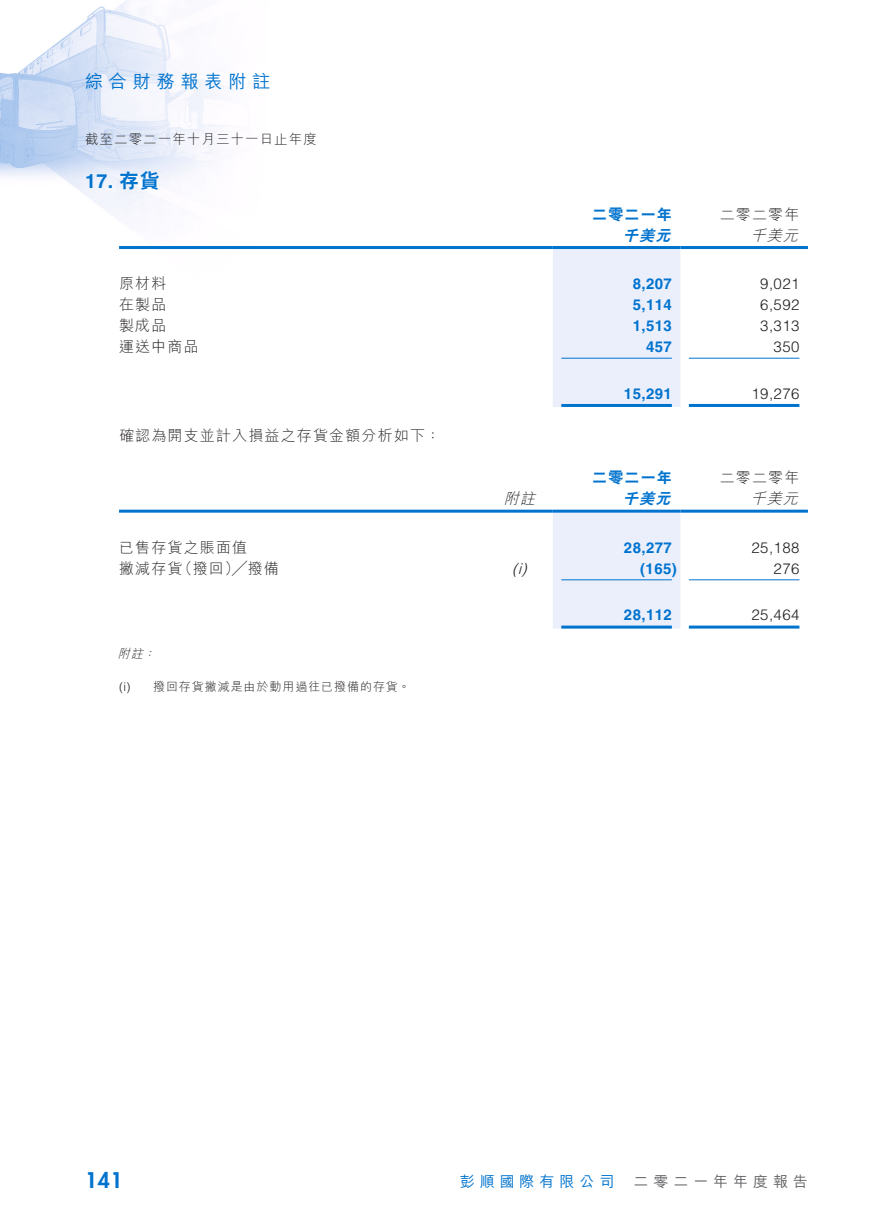
<style>
.page{position:relative;width:893px;height:1212px;background:#fff}
.page>*{position:absolute;margin:0;border:0;box-sizing:border-box;transform-origin:0 0}
.t1{font:800 21px "Futura Std";color:#0073ce}
._01_H1{font:700 19.5px "Helvetica LT Std";color:#0073ce}
.t2{font:500 18px "M Hei HK";letter-spacing:.33em;color:#0073ce}
._50_Table_txt{font:300 15px "M Hei HK";letter-spacing:.08em;color:#231f20}
._50_Table_txt-2{font:700 15px "Helvetica LT Std";letter-spacing:.03em;color:#0073ce}
._50_Table_txt-3{font:300 15px "Helvetica LT Std";letter-spacing:.03em;color:#231f20}
._00_txt{font:300 15px "M Hei HK";letter-spacing:.08em;color:#231f20}
._50_Table_txt-4{font:800 15px "C Hei 2 HK";letter-spacing:.08em;color:#0073ce}
.t3{font:500 15px "M Hei HK";letter-spacing:.33em;color:#636366}
.t4{font:500 15px "M Hei HK";letter-spacing:.33em;color:#0073ce}
._50_Table_txt-5{font:italic 300 15px "M Hei HK";color:#231f20}
._50_Table_txt-6{font:italic 800 15px "C Hei 2 HK";color:#0073ce}
._50_Table_txt-7{font:italic 300 15px "Helvetica LT Std";color:#231f20}
.t5{font:300 13.5px "M Hei HK";letter-spacing:.08em;color:#231f20}
._06_Notes{font:300 12px "M Hei HK";letter-spacing:.08em;color:#231f20}
._06_Notes-2{font:italic 300 12px "M Hei HK";color:#231f20}
._06_Notes-3{font:300 12px "Helvetica LT Std";color:#231f20}
.s1{font-family:"C Hei 2 HK";font-weight:800}
</style>
<div class="page">
<img style="left:0;top:0;width:808px;height:629px">
<div style="left:553px;top:249px;width:127px;height:158px;background:#ebeffb"></div>
<hr style="left:119px;top:246px;width:434px;height:3px;background:#0073ce">
<hr style="left:553px;top:246px;width:127px;height:3px;background:#0073ce">
<hr style="left:680px;top:246px;width:128px;height:3px;background:#0073ce">
<hr style="left:561px;top:358px;width:111px;height:1px;background:#0073ce">
<hr style="left:689px;top:358px;width:110px;height:1px;background:#0073ce">
<hr style="left:561px;top:404px;width:111px;height:3px;background:#0073ce">
<hr style="left:689px;top:404px;width:110px;height:3px;background:#0073ce">
<div style="left:553px;top:513px;width:127px;height:115px;background:#ebeffb"></div>
<hr style="left:119px;top:510px;width:370px;height:3px;background:#0073ce">
<hr style="left:489px;top:510px;width:64px;height:3px;background:#0073ce">
<hr style="left:553px;top:510px;width:127px;height:3px;background:#0073ce">
<hr style="left:680px;top:510px;width:128px;height:3px;background:#0073ce">
<hr style="left:561px;top:579px;width:111px;height:1px;background:#0073ce">
<hr style="left:689px;top:579px;width:110px;height:1px;background:#0073ce">
<hr style="left:561px;top:625px;width:111px;height:3px;background:#0073ce">
<hr style="left:689px;top:625px;width:110px;height:3px;background:#0073ce">
<p class="t2" style="left:85px;top:69px;width:187px">綜合財務報表附註</p>
<p class="t5" style="left:85px;top:129px;width:233px">截至二零二一年十月三十一日止年度</p>
<p class="_01_H1" style="left:85px;top:169px;width:76px">17. <span class="s1">存貨</span></p>
<p class="_50_Table_txt" style="left:119px;top:273px;width:49px">原材料</p>
<p class="_50_Table_txt" style="left:119px;top:294px;width:49px">在製品</p>
<p class="_50_Table_txt" style="left:119px;top:315px;width:49px">製成品</p>
<p class="_50_Table_txt" style="left:119px;top:336px;width:81px">運送中商品</p>
<p class="_00_txt" style="left:119px;top:425px;width:323px">確認為開支並計入損益之存貨金額分析如下：</p>
<p class="_50_Table_txt" style="left:119px;top:537px;width:130px">已售存貨之賬面值</p>
<p class="_50_Table_txt" style="left:177px;top:558px;width:103px">（撥回）╱撥備</p>
<p class="_50_Table_txt" style="left:119px;top:558px;width:65px">撇減存貨</p>
<p class="_06_Notes-2" style="left:118px;top:645px;width:31px">附註</p>
<p class="_06_Notes-2" style="left:143px;top:645px;width:18px">：</p>
<p class="_06_Notes-3" style="left:119px;top:679px;width:13px">i( )</p>
<p class="_06_Notes" style="left:153px;top:678px;width:259px">撥回存貨撇減是由於動用過往已撥備的存貨。</p>
<p class="_50_Table_txt-5" style="left:504px;top:488px;width:38px">附註</p>
<p class="_50_Table_txt-7" style="left:512px;top:559px;width:21px">(i(</p>
<p class="_50_Table_txt-4" style="left:592px;top:204px;width:81px">二零二一年</p>
<p class="_50_Table_txt" style="left:720px;top:204px;width:81px">二零二零年</p>
<p class="_50_Table_txt-6" style="left:623px;top:225px;width:54px">千美元</p>
<p class="_50_Table_txt-5" style="left:750px;top:225px;width:54px">千美元</p>
<p class="_50_Table_txt-2" style="left:633px;top:275px;width:41px">8,207</p>
<p class="_50_Table_txt-3" style="left:760px;top:274px;width:41px">9,021</p>
<p class="_50_Table_txt-2" style="left:633px;top:296px;width:41px">5,114</p>
<p class="_50_Table_txt-3" style="left:760px;top:295px;width:41px">6,592</p>
<p class="_50_Table_txt-2" style="left:633px;top:317px;width:41px">1,513</p>
<p class="_50_Table_txt-3" style="left:760px;top:316px;width:41px">3,313</p>
<p class="_50_Table_txt-2" style="left:646px;top:338px;width:27px">457</p>
<p class="_50_Table_txt-3" style="left:774px;top:337px;width:27px">350</p>
<p class="_50_Table_txt-2" style="left:624px;top:384px;width:49px">15,291</p>
<p class="_50_Table_txt-3" style="left:751px;top:384px;width:49px">19,276</p>
<p class="_50_Table_txt-4" style="left:592px;top:468px;width:81px">二零二一年</p>
<p class="_50_Table_txt" style="left:720px;top:467px;width:81px">二零二零年</p>
<p class="_50_Table_txt-6" style="left:623px;top:489px;width:54px">千美元</p>
<p class="_50_Table_txt-5" style="left:750px;top:488px;width:54px">千美元</p>
<p class="_50_Table_txt-2" style="left:624px;top:538px;width:49px">28,277</p>
<p class="_50_Table_txt-3" style="left:751px;top:538px;width:49px">25,188</p>
<p class="_50_Table_txt-2" style="left:640px;top:559px;width:38px">)165(</p>
<p class="_50_Table_txt-3" style="left:774px;top:559px;width:27px">276</p>
<p class="_50_Table_txt-2" style="left:624px;top:606px;width:49px">28,112</p>
<p class="_50_Table_txt-3" style="left:751px;top:606px;width:49px">25,464</p>
<h1 class="t1" style="left:85px;top:1167px;width:39px">141</h1>
<p class="t4" style="left:460px;top:1171px;width:156px">彭順國際有限公司</p>
<p class="t3" style="left:634px;top:1171px;width:176px">二零二一年年度報告</p>
</div>
